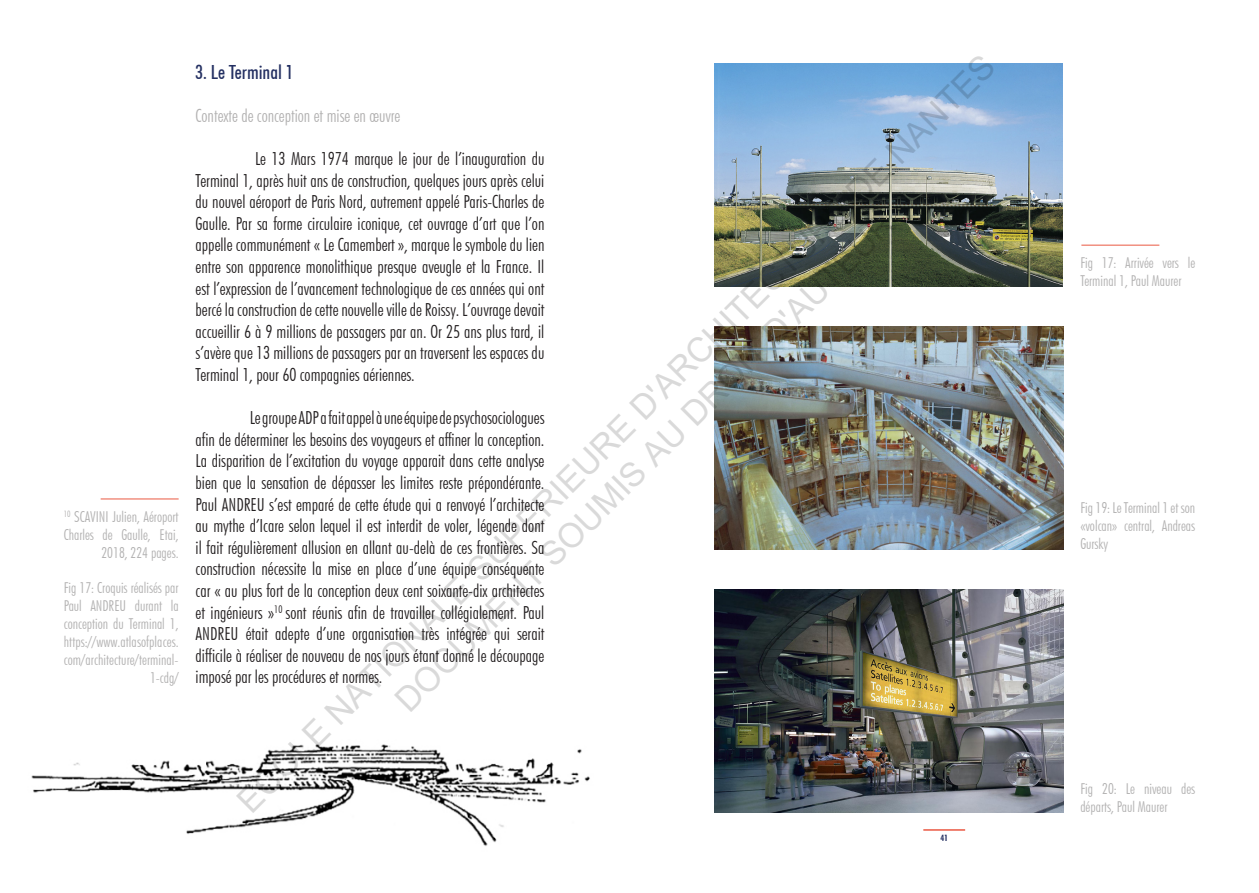
<style>
.page{position:relative;width:1259px;height:893px;background:#fff}
.page>*{position:absolute;margin:0;border:0;box-sizing:border-box;transform-origin:0 0}
.t1{font:33.9px "Arial";color:rgb(0 0 0/.15)}
.t2{font:500 condensed 19.5px "Futura BT";color:#243062}
.t3{font:300 condensed 18px/21.6px "Futura BT";color:#231f20;text-align:justify}
.t4{font:300 condensed 18px "Futura BT";color:#b2b1b1}
.t5{font:300 condensed 15px/18px "Futura BT";color:#b2b1b1;text-align:right}
.t6{font:700 condensed 8.7px "Futura BT";color:#243062}
</style>
<div class="page">
<hr style="left:923px;top:829px;width:42px;height:2px;background:#ea5842">
<hr style="left:101px;top:499px;width:78px;height:1px;background:#ea5842">
<img style="left:31px;top:744px;width:559px;height:102px">
<img style="left:714px;top:64px;width:349px;height:222px">
<img style="left:714px;top:327px;width:349px;height:222px">
<img style="left:714px;top:590px;width:349px;height:222px">
<hr style="left:1081px;top:245px;width:78px;height:1px;background:#ea5842">
<p class="t5" style="left:64px;top:507px;width:116px"><sup>10</sup> SCAVINI Julien, Aéroport<br>Charles de Gaulle, Etai,<br>2018, 224 pages.</p>
<p class="t5" style="left:64px;top:578px;width:116px">Fig 17: Croquis réalisés par<br>Paul ANDREU durant la conception du Terminal 1, https://www.atlasofplaces. com/architecture/terminal-<br>1-cdg/</p>
<h1 class="t1" style="left:227px;top:790px;width:1056px;rotate:-45deg">ECOLE NATIONALE SUPERIEURE D'ARCHITECTURE DE NANTES</h1>
<p class="t2" style="left:196px;top:60px;width:99px">3. Le Terminal 1</p>
<p class="t4" style="left:196px;top:104px;width:206px">Contexte de conception et mise en œuvre</p>
<p class="t3" style="left:196px;top:148px;width:350px;text-indent:59px">Le 13 Mars 1974 marque le jour de l’inauguration du Terminal 1, après huit ans de construction, quelques jours après celui du nouvel aéroport de Paris Nord, autrement appelé Paris-Charles de Gaulle. Par sa forme circulaire iconique, cet ouvrage d’art que l’on appelle communément « Le Camembert », marque le symbole du lien entre son apparence monolithique presque aveugle et la France. Il est l’expression de l’avancement technologique de ces années qui ont bercé la construction de cette nouvelle ville de Roissy. L’ouvrage devait accueillir 6 à 9 millions de passagers par an. Or 25 ans plus tard, il s’avère que 13 millions de passagers par an traversent les espaces du Terminal 1, pour 60 compagnies aériennes.</p>
<p class="t3" style="left:196px;top:407px;width:350px;text-indent:54px">Le groupe ADP a fait appel à une équipe de psychosociologues afin de déterminer les besoins des voyageurs et affiner la conception.<br>La disparition de l’excitation du voyage apparait dans cette analyse bien que la sensation de dépasser les limites reste prépondérante.<br>Paul ANDREU s’est emparé de cette étude qui a renvoyé l’architecte au mythe d’Icare selon lequel il est interdit de voler, légende dont il fait régulièrement allusion en allant au-delà de ces frontières. Sa construction nécessite la mise en place d’une équipe conséquente car « au plus fort de la conception deux cent soixante-dix architectes et ingénieurs »<sup>10</sup> sont réunis afin de travailler collégialement. Paul ANDREU était adepte d’une organisation très intégrée qui serait difficile à réaliser de nouveau de nos jours étant donné le découpage imposé par les procédures et normes.</p>
<h1 class="t1" style="left:384px;top:689px;width:691px;rotate:-45deg">DOCUMENT SOUMIS AU DROIT D'AUTEUR</h1>
<p class="t6" style="left:940px;top:832px;width:9px">41</p>
<p class="t5" style="left:1080px;top:253px;width:116px;text-align:left">Fig 17: Arrivée vers le<br>Terminal 1, Paul Maurer</p>
<p class="t5" style="left:1080px;top:499px;width:116px;text-align:justify">Fig 19: Le Terminal 1 et son «volcan» central, Andreas Gursky</p>
<p class="t5" style="left:1080px;top:780px;width:116px">Fig 20: Le niveau des</p>
<p class="t5" style="left:1080px;top:798px;width:89px">départs, Paul Maurer</p>
</div>
